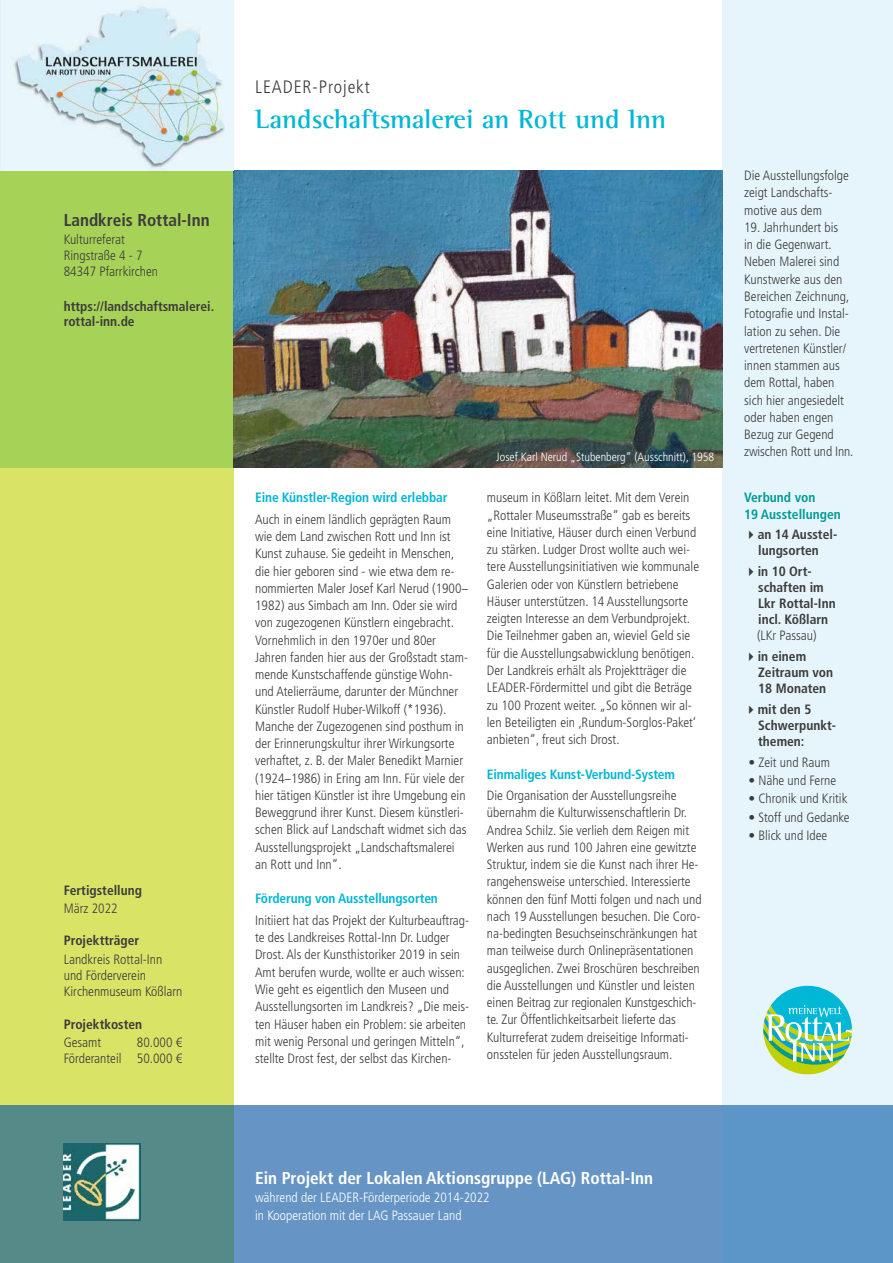
<style>
.page{position:relative;width:893px;height:1263px;background:#fff}
.page>*{position:absolute;margin:0;border:0;box-sizing:border-box;transform-origin:0 0}
.t1{font:700 27px "Agfa Rotis Semi Serif";color:#00b7d6}
.t2{font:300 condensed 18px "Frutiger LT Std";letter-spacing:.05em;color:#3c3c3b}
.t3{font:700 condensed 17.25px "Frutiger LT Std";color:#fff}
.t4{font:700 condensed 17.25px "Frutiger LT Std";color:#3c3c3b}
.t5{font:300 condensed 13.5px/17.2px "Frutiger LT Std";color:#3c3c3b}
.t6{font:700 condensed 13.5px/16.2px "Frutiger LT Std";color:#3c3c3b}
.t7{font:700 condensed 13.5px "Frutiger LT Std";letter-spacing:-.01em;color:#00b7d6}
.t8{font:300 condensed 13.5px/18.3px "Frutiger LT Std";color:#fff}
.t9{font:700 condensed 13.5px/16.2px "Frutiger LT Std";color:#009a93}
.t10{font:300 condensed 12px "Frutiger LT Std";color:#fff}
.s1{font-family:"Myriad Pro";font-weight:400;font-stretch:normal}
</style>
<div class="page">
<svg style="left:0;top:170px;width:234px;height:936px;background:#c9dd61"></svg>
<svg style="left:0;top:1106px;width:723px;height:157px;background:#6191b3"></svg>
<svg style="left:723px;top:0;width:170px;height:1263px;background:#d3e8f5"></svg>
<img style="left:64px;top:1143px;width:77px;height:77px">
<svg style="left:760px;top:983px;width:92px;height:95px;background:#89d5bb"></svg>
<img style="left:234px;top:170px;width:489px;height:298px">
<img style="left:0;top:0;width:234px;height:170px">
<p class="t4" style="left:64px;top:209px;width:147px">Landkreis Rottal-Inn</p>
<p class="t5" style="left:64px;top:231px;width:96px;line-height:16.2px">Kulturreferat<br>Ringstraße 4 - 7<br>84347 Pfarrkirchen</p>
<p class="t6" style="left:64px;top:299px;width:152px;line-height:15px">https://landschaftsmalerei. rottal-inn.de</p>
<p class="t6" style="left:64px;top:882px;width:80px">Fertigstellung</p>
<p class="t5" style="left:64px;top:900px;width:55px">März 2022</p>
<p class="t6" style="left:64px;top:933px;width:77px">Projektträger</p>
<p class="t5" style="left:64px;top:951px;width:120px;line-height:16.2px">Landkreis Rottal-Inn und Förderverein<br>Kirchenmuseum Kößlarn</p>
<p class="t6" style="left:64px;top:1016px;width:80px">Projektkosten</p>
<p class="t5" style="left:64px;top:1034px;width:39px">Gesamt</p>
<p class="t5" style="left:64px;top:1034px;width:120px;line-height:16.2px;text-align:right">80.000 €<br>Förderanteil 50.000 €</p>
<h2 class="t2" style="left:255px;top:77px;width:116px">LEADER-Projekt</h2>
<h1 class="t1" style="left:255px;top:102px;width:413px">Landschaftsmalerei an Rott und Inn</h1>
<p class="t7" style="left:255px;top:490px;width:194px">Eine Künstler-Region wird erlebbar</p>
<p class="t5" style="left:255px;top:511px;width:215px">Auch in einem ländlich geprägten Raum wie dem Land zwischen Rott und Inn ist Kunst zuhause. Sie gedeiht in Menschen, die hier geboren sind - wie etwa dem re&shy;nommierten Maler Josef Karl Nerud (1900<span class="s1">– </span>1982) aus Simbach am Inn. Oder sie wird von zugezogenen Künstlern eingebracht.<br>Vornehmlich in den 1970er und 80er Jahren fanden hier aus der Großstadt stam&shy;mende Kunstschaffende günstige Wohn&shy;und Atelierräume, darunter der Münchner Künstler Rudolf Huber-Wilkoff (*1936).<br>Manche der Zugezogenen sind posthum in der Erinnerungskultur ihrer Wirkungsorte verhaftet, z. B. der Maler Benedikt Marnier (1924<span class="s1">–</span>1986) in Ering am Inn. Für viele der hier tätigen Künstler ist ihre Umgebung ein Beweggrund ihrer Kunst. Diesem künstleri&shy;schen Blick auf Landschaft widmet sich das Ausstellungsprojekt „Landschaftsmalerei an Rott und Inn“.</p>
<p class="t7" style="left:255px;top:891px;width:184px">Förderung von Ausstellungsorten</p>
<p class="t5" style="left:255px;top:912px;width:216px">Initiiert hat das Projekt der Kulturbeauftrag&shy;te des Landkreises Rottal-Inn Dr. Ludger Drost. Als der Kunsthistoriker 2019 in sein Amt berufen wurde, wollte er auch wissen:<br>Wie geht es eigentlich den Museen und Ausstellungsorten im Landkreis? „Die meis&shy;ten Häuser haben ein Problem: sie arbeiten mit wenig Personal und geringen Mitteln“, stellte Drost fest, der selbst das Kirchen-</p>
<p class="t10" style="left:496px;top:450px;width:220px">Josef Karl Nerud „Stubenberg“ (Ausschnitt), 1958</p>
<p class="t5" style="left:487px;top:489px;width:214px">museum in Kößlarn leitet. Mit dem Verein „Rottaler Museumsstraße“ gab es bereits eine Initiative, Häuser durch einen Verbund zu stärken. Ludger Drost wollte auch wei&shy;tere Ausstellungsinitiativen wie kommunale Galerien oder von Künstlern betriebene Häuser unterstützen. 14 Ausstellungsorte zeigten Interesse an dem Verbundprojekt.<br>Die Teilnehmer gaben an, wieviel Geld sie für die Ausstellungsabwicklung benötigen.<br>Der Landkreis erhält als Projektträger die LEADER-Fördermittel und gibt die Beträge zu 100 Prozent weiter. „So können wir al&shy;len Beteiligten ein ‚Rundum-Sorglos-Paket‘ anbieten“, freut sich Drost.</p>
<p class="t7" style="left:487px;top:766px;width:190px">Einmaliges Kunst-Verbund-System</p>
<p class="t5" style="left:487px;top:787px;width:216px">Die Organisation der Ausstellungsreihe übernahm die Kulturwissenschaftlerin Dr.<br>Andrea Schilz. Sie verlieh dem Reigen mit Werken aus rund 100 Jahren eine gewitzte Struktur, indem sie die Kunst nach ihrer He&shy;rangehensweise unterschied. Interessierte können den fünf Motti folgen und nach und nach 19 Ausstellungen besuchen. Die Coro&shy;na-bedingten Besuchseinschränkungen hat man teilweise durch Onlinepräsentationen ausgeglichen. Zwei Broschüren beschreiben die Ausstellungen und Künstler und leisten einen Beitrag zur regionalen Kunstgeschich&shy;te. Zur Öffentlichkeitsarbeit lieferte das Kulturreferat zudem dreiseitige Informati&shy;onsstelen für jeden Ausstellungsraum.</p>
<p class="t5" style="left:744px;top:167px;width:106px">Die Ausstellungsfolge zeigt Landschafts&shy;motive aus dem</p>
<p class="t5" style="left:744px;top:219px;width:111px">19. Jahrhundert bis<br>in die Gegenwart.<br>Neben Malerei sind<br>Kunstwerke aus den<br>Bereichen Zeichnung,<br>Fotografie und Instal&shy;lation zu sehen. Die vertretenen Künstler/ innen stammen aus dem Rottal, haben sich hier angesiedelt oder haben engen<br>Bezug zur Gegend zwischen Rott und Inn.</p>
<p class="t9" style="left:744px;top:490px;width:98px">Verbund von<br>19 Ausstellungen</p>
<p class="t6" style="left:744px;top:526px;width:95px;text-align:center">✔an 14 Ausstel&shy;lungsorten</p>
<p class="t6" style="left:758px;top:563px;width:79px;text-indent:-14px">✔in 10 Ort&shy;schaften im<br>Lkr Rottal-Inn incl. Kößlarn</p>
<p class="t5" style="left:757px;top:627px;width:61px">(LKr Passau)</p>
<p class="t6" style="left:758px;top:648px;width:76px;text-indent:-14px">✔in einem<br>Zeitraum von<br>18 Monaten</p>
<p class="t6" style="left:758px;top:701px;width:80px;text-indent:-14px">✔mit den 5<br>Schwerpunkt&shy;themen:</p>
<p class="t5" style="left:748px;top:753px;width:83px">• Zeit und Raum</p>
<p class="t5" style="left:748px;top:772px;width:89px">• Nähe und Ferne</p>
<p class="t5" style="left:748px;top:790px;width:101px">• Chronik und Kritik</p>
<p class="t5" style="left:748px;top:808px;width:103px">• Stoff und Gedanke</p>
<p class="t5" style="left:748px;top:827px;width:80px">• Blick und Idee</p>
<p class="t3" style="left:255px;top:1167px;width:399px">Ein Projekt der Lokalen Aktionsgruppe (LAG) Rottal-Inn</p>
<p class="t8" style="left:255px;top:1188px;width:236px">während der LEADER-Förderperiode 2014-2022 in Kooperation mit der LAG Passauer Land</p>
</div>
